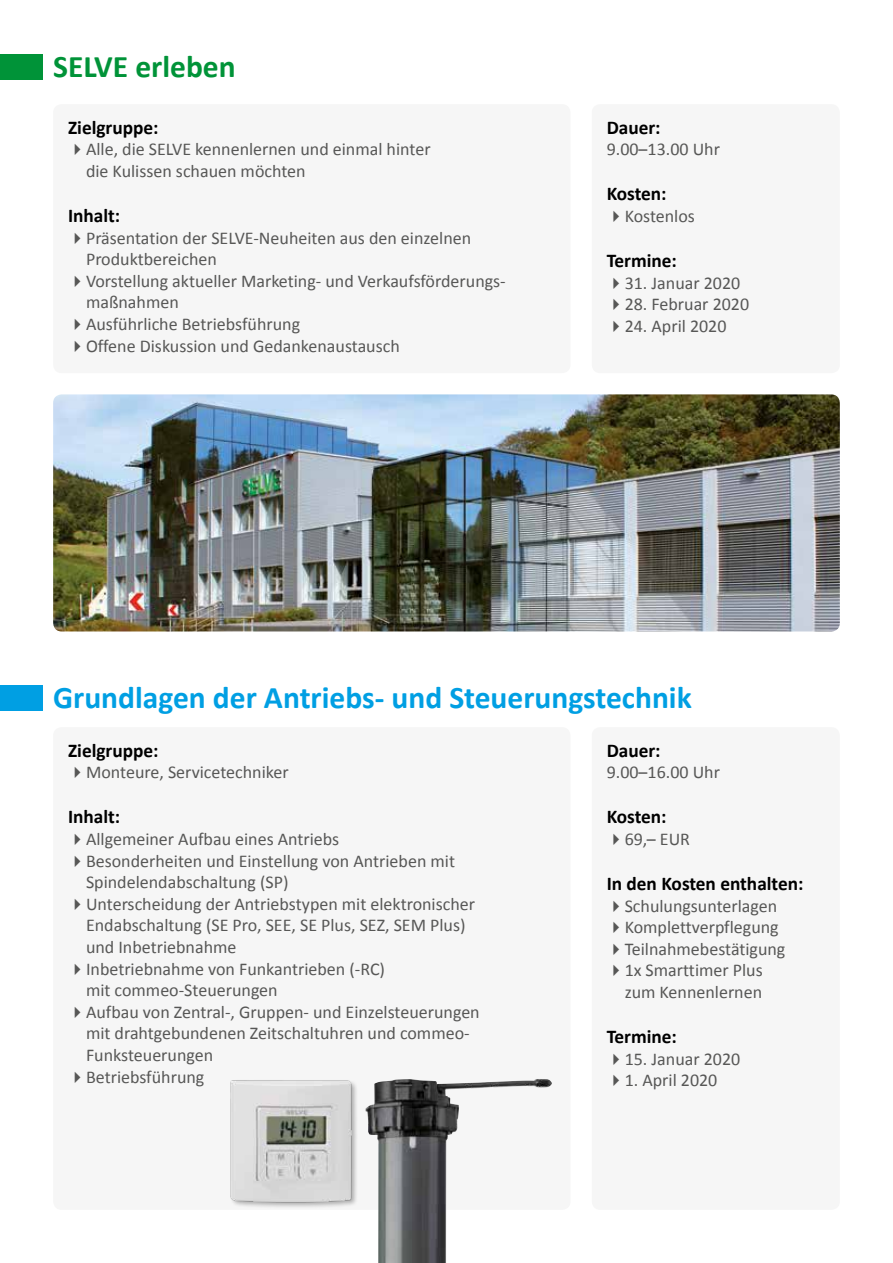
<style>
.page{position:relative;width:893px;height:1263px;background:#fff}
.page>*{position:absolute;margin:0;border:0;box-sizing:border-box;transform-origin:0 0}
.t1{font:700 31.5px "Calibri";color:#009fe3}
.t2{font:700 31.5px "Calibri";color:#009338}
.t3{font:700 19.5px "Calibri";color:#000}
.t4{font:18px/21.6px "Calibri";color:#575756}
</style>
<div class="page">
<img style="left:53px;top:394px;width:787px;height:237px">
<div style="left:53px;top:104px;width:517px;height:269px;background:#f6f6f6;border-radius:9px"></div>
<div style="left:592px;top:104px;width:248px;height:269px;background:#f6f6f6;border-radius:9px"></div>
<div style="left:53px;top:727px;width:517px;height:483px;background:#f6f6f6;border-radius:9px"></div>
<div style="left:592px;top:727px;width:248px;height:483px;background:#f6f6f6;border-radius:9px"></div>
<img style="left:230px;top:1080px;width:127px;height:127px">
<div style="left:0;top:54px;width:43px;height:26px;background:#009338"></div>
<div style="left:0;top:685px;width:43px;height:26px;background:#009fe3"></div>
<img style="left:365px;top:1079px;width:187px;height:184px">
<h1 class="t2" style="left:53px;top:47px;width:184px">SELVE erleben</h1>
<p class="t3" style="left:68px;top:115px;width:92px">Zielgruppe:</p>
<p class="t4" style="left:86px;top:138px;width:346px;text-indent:-18px">✔Alle, die SELVE kennenlernen und einmal hinter die Kulissen schauen möchten</p>
<p class="t3" style="left:68px;top:203px;width:54px">Inhalt:</p>
<p class="t4" style="left:86px;top:226px;width:387px;text-indent:-18px">✔Präsentation der SELVE-Neuheiten aus den einzelnen<br>Produktbereichen</p>
<p class="t4" style="left:86px;top:269px;width:421px;text-indent:-18px">✔Vorstellung aktueller Marketing- und Verkaufsförderungs&shy;maßnahmen</p>
<p class="t4" style="left:68px;top:312px;width:234px">✔Ausführliche Betriebsführung</p>
<p class="t4" style="left:68px;top:334px;width:333px">✔Offene Diskussion und Gedankenaustausch</p>
<p class="t3" style="left:607px;top:115px;width:55px">Dauer:</p>
<p class="t4" style="left:607px;top:138px;width:115px">9.00–13.00 Uhr</p>
<p class="t3" style="left:607px;top:182px;width:61px">Kosten:</p>
<p class="t4" style="left:607px;top:204px;width:90px">✔Kostenlos</p>
<p class="t3" style="left:607px;top:248px;width:72px">Termine:</p>
<p class="t4" style="left:607px;top:271px;width:135px">✔31. Januar 2020</p>
<p class="t4" style="left:607px;top:292px;width:144px">✔28. Februar 2020</p>
<p class="t4" style="left:607px;top:314px;width:121px">✔24. April 2020</p>
<h1 class="t1" style="left:53px;top:678px;width:640px">Grundlagen der Antriebs- und Steuerungstechnik</h1>
<p class="t3" style="left:68px;top:738px;width:92px">Zielgruppe:</p>
<p class="t4" style="left:68px;top:761px;width:222px">✔Monteure, Servicetechniker</p>
<p class="t3" style="left:68px;top:805px;width:54px">Inhalt:</p>
<p class="t4" style="left:68px;top:827px;width:273px">✔Allgemeiner Aufbau eines Antriebs</p>
<p class="t4" style="left:86px;top:849px;width:371px;text-indent:-18px">✔Besonderheiten und Einstellung von Antrieben mit<br>Spindelendabschaltung (SP)</p>
<p class="t4" style="left:86px;top:892px;width:391px;text-indent:-18px">✔Unterscheidung der Antriebstypen mit elektronischer<br>Endabschaltung (SE Pro, SEE, SE Plus, SEZ, SEM Plus) und Inbetriebnahme</p>
<p class="t4" style="left:86px;top:957px;width:301px;text-indent:-18px">✔Inbetriebnahme von Funkantrieben (-RC) mit commeo-Steuerungen</p>
<p class="t4" style="left:86px;top:1000px;width:395px;text-indent:-18px">✔Aufbau von Zentral-, Gruppen- und Einzelsteuerungen mit drahtgebundenen Zeitschaltuhren und commeo-<br>Funksteuerungen</p>
<p class="t4" style="left:68px;top:1065px;width:138px">✔Betriebsführung</p>
<p class="t3" style="left:607px;top:738px;width:55px">Dauer:</p>
<p class="t4" style="left:607px;top:761px;width:115px">9.00–16.00 Uhr</p>
<p class="t3" style="left:607px;top:805px;width:61px">Kosten:</p>
<p class="t4" style="left:607px;top:827px;width:85px">✔69,– EUR</p>
<p class="t3" style="left:607px;top:871px;width:198px">In den Kosten enthalten:</p>
<p class="t4" style="left:607px;top:894px;width:172px">✔Schulungsunterlagen</p>
<p class="t4" style="left:607px;top:915px;width:174px">✔Komplettverpflegung</p>
<p class="t4" style="left:607px;top:937px;width:180px">✔Teilnahmebestätigung</p>
<p class="t4" style="left:607px;top:959px;width:158px;text-align:right">✔1x Smarttimer Plus zum Kennenlernen</p>
<p class="t3" style="left:607px;top:1024px;width:72px">Termine:</p>
<p class="t4" style="left:607px;top:1047px;width:135px">✔15. Januar 2020</p>
<p class="t4" style="left:607px;top:1068px;width:112px">✔1. April 2020</p>
</div>
